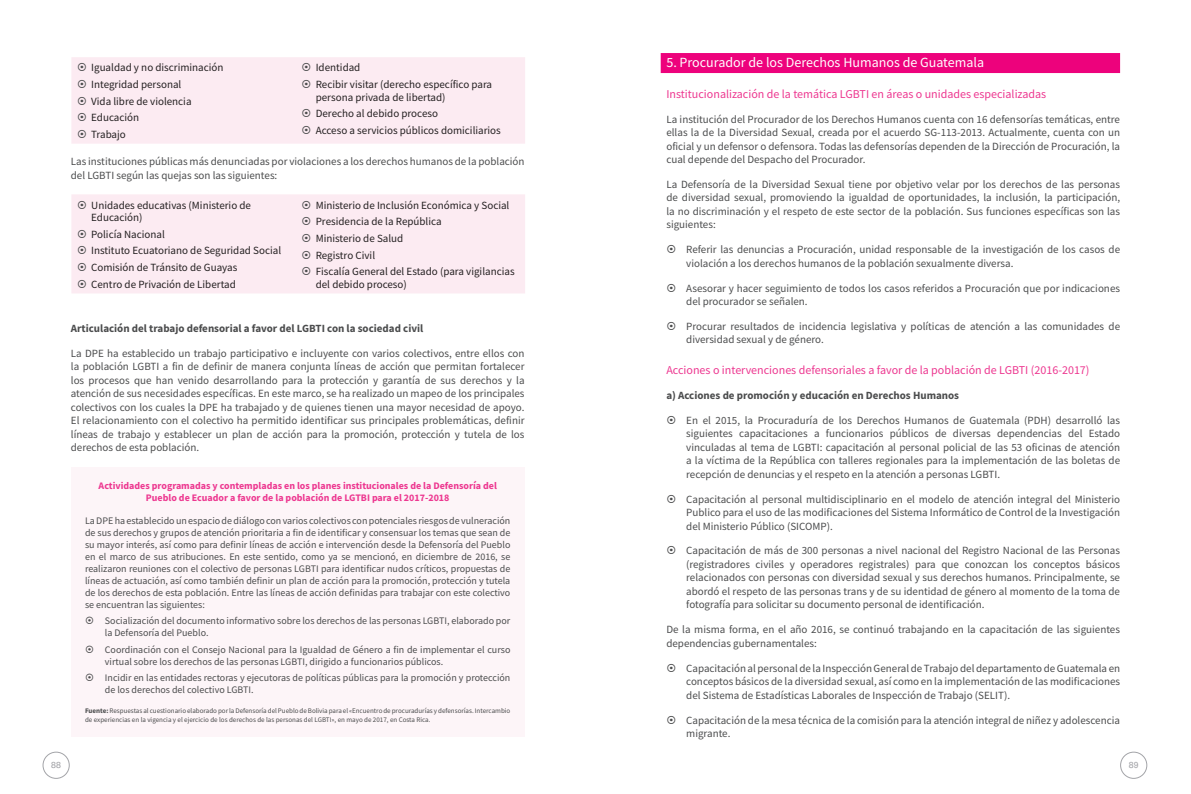
<style>
.page{position:relative;width:1191px;height:794px;background:#fff}
.page>*{position:absolute;margin:0;border:0;box-sizing:border-box;transform-origin:0 0}
.t1{font:14px "Source Sans Pro";color:#fff}
.t2{font:12px "Source Sans Pro";color:#ed3790}
.t3{font:11px/13.5px "Source Sans Pro";color:#4b4c4d;text-align:justify}
.t4{font:11px/16.7px "Source Sans Pro";color:#231f20}
.t5{font:700 11px "Source Sans Pro";color:#4b4c4d}
.t6{font:10px/12px "Source Sans Pro";color:#4b4c4d}
.t7{font:700 10px/12px "Source Sans Pro";color:#ed3790;text-align:center}
.t8{font:9px "Rockwell";color:#a3a4a8}
.t9{font:7px/8.4px "Source Sans Pro";color:#4b4c4d}
.s1{font-weight:700}
</style>
<div class="page">
<div style="left:1120px;top:751px;width:27px;height:28px;border:1px solid #a3a4a8;border-radius:50%"></div>
<div style="left:43px;top:751px;width:27px;height:28px;border:1px solid #a3a4a8;border-radius:50%"></div>
<div style="left:71px;top:57px;width:454px;height:87px;background:#fcebf2"></div>
<div style="left:71px;top:194px;width:454px;height:99px;background:#fcebf2"></div>
<div style="left:660px;top:53px;width:460px;height:20px;background:#ed027c"></div>
<div style="left:71px;top:467px;width:453px;height:270px;background:#fdf5f8"></div>
<svg style="left:78px;top:63px;width:20px;height:9px"></svg>
<svg style="left:78px;top:80px;width:20px;height:9px"></svg>
<svg style="left:78px;top:97px;width:20px;height:9px"></svg>
<svg style="left:78px;top:113px;width:20px;height:9px"></svg>
<svg style="left:78px;top:130px;width:20px;height:9px"></svg>
<svg style="left:302px;top:63px;width:20px;height:9px"></svg>
<svg style="left:302px;top:80px;width:20px;height:9px"></svg>
<svg style="left:302px;top:109px;width:20px;height:9px"></svg>
<svg style="left:302px;top:126px;width:20px;height:9px"></svg>
<svg style="left:78px;top:200px;width:20px;height:9px"></svg>
<svg style="left:78px;top:230px;width:20px;height:9px"></svg>
<svg style="left:78px;top:246px;width:20px;height:9px"></svg>
<svg style="left:78px;top:263px;width:20px;height:9px"></svg>
<svg style="left:78px;top:280px;width:20px;height:9px"></svg>
<svg style="left:302px;top:200px;width:20px;height:9px"></svg>
<svg style="left:302px;top:217px;width:20px;height:9px"></svg>
<svg style="left:302px;top:234px;width:20px;height:9px"></svg>
<svg style="left:302px;top:250px;width:20px;height:9px"></svg>
<svg style="left:302px;top:267px;width:20px;height:9px"></svg>
<p class="t4" style="left:91px;top:59px;width:134px">Igualdad y no discriminación<br>Integridad personal<br>Vida libre de violencia<br>Educación<br>Trabajo</p>
<p class="t4" style="left:316px;top:59px;width:178px">Identidad<br>Recibir visitar (derecho específico para</p>
<p class="t4" style="left:316px;top:89px;width:187px">persona privada de libertad)<br>Derecho al debido proceso<br>Acceso a servicios públicos domiciliarios</p>
<p class="t3" style="left:71px;top:155px;width:455px">Las instituciones públicas más denunciadas por violaciones a los derechos humanos de la población del LGBTI según las quejas son las siguientes:</p>
<p class="t4" style="left:91px;top:198px;width:161px;line-height:12.7px">Unidades educativas (Ministerio de<br>Educación)</p>
<p class="t4" style="left:91px;top:226px;width:191px">Policía Nacional<br>Instituto Ecuatoriano de Seguridad Social<br>Comisión de Tránsito de Guayas<br>Centro de Privación de Libertad</p>
<p class="t4" style="left:316px;top:196px;width:200px">Ministerio de Inclusión Económica y Social<br>Presidencia de la República<br>Ministerio de Salud<br>Registro Civil<br>Fiscalía General del Estado (para vigilancias</p>
<p class="t4" style="left:316px;top:276px;width:93px">del debido proceso)</p>
<p class="t5" style="left:71px;top:321px;width:354px">Articulación del trabajo defensorial a favor del LGBTI con la sociedad civil</p>
<p class="t3" style="left:71px;top:346px;width:455px">La DPE ha establecido un trabajo participativo e incluyente con varios colectivos, entre ellos con la población LGBTI a fin de definir de manera conjunta líneas de acción que permitan fortalecer los procesos que han venido desarrollando para la protección y garantía de sus derechos y la atención de sus necesidades específicas. En este marco, se ha realizado un mapeo de los principales colectivos con los cuales la DPE ha trabajado y de quienes tienen una mayor necesidad de apoyo.<br>El relacionamiento con el colectivo ha permitido identificar sus principales problemáticas, definir líneas de trabajo y establecer un plan de acción para la promoción, protección y tutela de los derechos de esta población.</p>
<p class="t7" style="left:99px;top:479px;width:400px">Actividades programadas y contempladas en los planes institucionales de la Defensoría del<br>Pueblo de Ecuador a favor de la población de LGTBI para el 2017-2018</p>
<p class="t6" style="left:85px;top:515px;width:427px;text-align:justify">La DPE ha establecido un espacio de diálogo con varios colectivos con potenciales riesgos de vulneración de sus derechos y grupos de atención prioritaria a fin de identificar y consensuar los temas que sean de su mayor interés, así como para definir líneas de acción e intervención desde la Defensoría del Pueblo en el marco de sus atribuciones. En este sentido, como ya se mencionó, en diciembre de 2016, se realizaron reuniones con el colectivo de personas LGBTI para identificar nudos críticos, propuestas de líneas de actuación, así como también definir un plan de acción para la promoción, protección y tutela de los derechos de esta población. Entre las líneas de acción definidas para trabajar con este colectivo se encuentran las siguientes:</p>
<p class="t6" style="left:105px;top:615px;width:407px">Socialización del documento informativo sobre los derechos de las personas LGBTI, elaborado por la Defensoría del Pueblo.</p>
<p class="t6" style="left:105px;top:643px;width:407px">Coordinación con el Consejo Nacional para la Igualdad de Género a fin de implementar el curso virtual sobre los derechos de las personas LGBTI, dirigido a funcionarios públicos.</p>
<p class="t6" style="left:105px;top:671px;width:407px">Incidir en las entidades rectoras y ejecutoras de políticas públicas para la promoción y protección de los derechos del colectivo LGBTI.</p>
<p class="t9" style="left:85px;top:707px;width:427px"><span class="s1">Fuente:</span> Respuestas al cuestionario elaborado por la Defensoría del Pueblo de Bolivia para el «Encuentro de procuradurías y defensorías. Intercambio de experiencias en la vigencia y el ejercicio de los derechos de las personas del LGBTI», en mayo de 2017, en Costa Rica.</p>
<p class="t1" style="left:666px;top:54px;width:319px">5. Procurador de los Derechos Humanos de Guatemala</p>
<p class="t2" style="left:666px;top:86px;width:381px">Institucionalización de la temática LGBTI en áreas o unidades especializadas</p>
<p class="t3" style="left:666px;top:112px;width:455px">La institución del Procurador de los Derechos Humanos cuenta con 16 defensorías temáticas, entre ellas la de la Diversidad Sexual, creada por el acuerdo SG-113-2013. Actualmente, cuenta con un oficial y un defensor o defensora. Todas las defensorías dependen de la Dirección de Procuración, la cual depende del Despacho del Procurador.</p>
<p class="t3" style="left:666px;top:177px;width:455px">La Defensoría de la Diversidad Sexual tiene por objetivo velar por los derechos de las personas de diversidad sexual, promoviendo la igualdad de oportunidades, la inclusión, la participación, la no discriminación y el respeto de este sector de la población. Sus funciones específicas son las siguientes:</p>
<p class="t3" style="left:686px;top:243px;width:435px">Referir las denuncias a Procuración, unidad responsable de la investigación de los casos de violación a los derechos humanos de la población sexualmente diversa.</p>
<p class="t3" style="left:686px;top:281px;width:435px">Asesorar y hacer seguimiento de todos los casos referidos a Procuración que por indicaciones del procurador se señalen.</p>
<p class="t3" style="left:686px;top:319px;width:435px">Procurar resultados de incidencia legislativa y políticas de atención a las comunidades de diversidad sexual y de género.</p>
<p class="t2" style="left:666px;top:362px;width:425px">Acciones o intervenciones defensoriales a favor de la población de LGBTI (2016-2017)</p>
<p class="t5" style="left:666px;top:388px;width:294px">a) Acciones de promoción y educación en Derechos Humanos</p>
<p class="t3" style="left:686px;top:413px;width:435px">En el 2015, la Procuraduría de los Derechos Humanos de Guatemala (PDH) desarrolló las siguientes capacitaciones a funcionarios públicos de diversas dependencias del Estado vinculadas al tema de LGBTI: capacitación al personal policial de las 53 oficinas de atención a la víctima de la República con talleres regionales para la implementación de las boletas de recepción de denuncias y el respeto en la atención a personas LGBTI.</p>
<p class="t3" style="left:686px;top:492px;width:435px">Capacitación al personal multidisciplinario en el modelo de atención integral del Ministerio Publico para el uso de las modificaciones del Sistema Informático de Control de la Investigación del Ministerio Público (SICOMP).</p>
<p class="t3" style="left:686px;top:544px;width:435px">Capacitación de más de 300 personas a nivel nacional del Registro Nacional de las Personas (registradores civiles y operadores registrales) para que conozcan los conceptos básicos relacionados con personas con diversidad sexual y sus derechos humanos. Principalmente, se abordó el respeto de las personas trans y de su identidad de género al momento de la toma de fotografía para solicitar su documento personal de identificación.</p>
<p class="t3" style="left:666px;top:623px;width:455px">De la misma forma, en el año 2016, se continuó trabajando en la capacitación de las siguientes dependencias gubernamentales:</p>
<p class="t3" style="left:686px;top:661px;width:435px">Capacitación al personal de la Inspección General de Trabajo del departamento de Guatemala en conceptos básicos de la diversidad sexual, así como en la implementación de las modificaciones del Sistema de Estadísticas Laborales de Inspección de Trabajo (SELIT).</p>
<p class="t3" style="left:686px;top:713px;width:435px">Capacitación de la mesa técnica de la comisión para la atención integral de niñez y adolescencia migrante.</p>
<p class="t8" style="left:51px;top:760px;width:11px">88</p>
<p class="t8" style="left:1128px;top:760px;width:11px">89</p>
</div>
